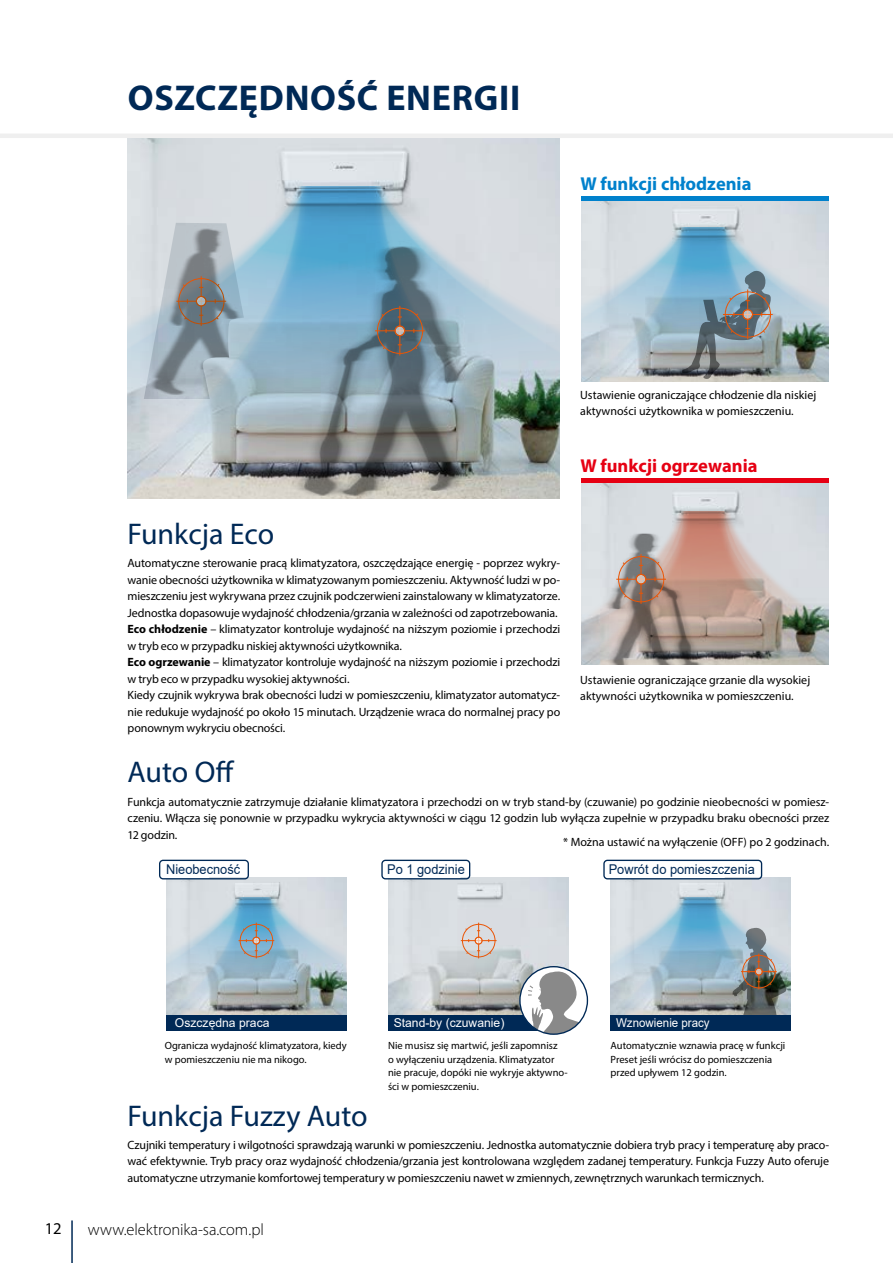
<style>
.page{position:relative;width:893px;height:1263px;background:#fff}
.page>*{position:absolute;margin:0;border:0;box-sizing:border-box;transform-origin:0 0}
.t1{font:700 36px "Myriad Pro";letter-spacing:.02em;color:#002956}
.t2{font:30px "Myriad Pro";color:#002956}
.t3{font:700 18.75px "Myriad Pro";color:#0081cc}
.t4{font:700 18.75px "Myriad Pro";color:#e60013}
.t5{font:300 16.5px "Myriad Pro";letter-spacing:-.005em;color:#000}
.t6{font:16.5px "Myriad Pro";color:#000}
.t7{font:13.5px "Arial";color:#002956;scale:.95 1}
.t8{font:12.15px "Arial";color:#fff}
.t9{font:12.15px "Arial";color:#fff;scale:.95 1}
.t10{font:12px/16.5px "Myriad Pro";letter-spacing:-.01em;color:#000}
.t11{font:10.5px/13.5px "Myriad Pro";color:#000}
.s1{font-weight:700}
</style>
<div class="page">
<img style="left:128px;top:138px;width:432px;height:49px">
<img style="left:128px;top:187px;width:432px;height:312px">
<div style="left:377px;top:308px;width:46px;height:46px;border:1px solid #ea5504;border-radius:50%"></div>
<hr style="left:399px;top:306px;width:1px;height:49px;background:#ea5504">
<hr style="left:375px;top:330px;width:50px;height:1px;background:#ea5504">
<svg style="left:395px;top:326px;width:10px;height:10px"></svg>
<div style="left:395px;top:325px;width:10px;height:11px;border:1px solid #ea5504;border-radius:50%"></div>
<img style="left:581px;top:482px;width:248px;height:183px">
<img style="left:581px;top:200px;width:248px;height:27px">
<hr style="left:581px;top:196px;width:248px;height:4px;background:#0081cc">
<hr style="left:581px;top:478px;width:248px;height:4px;background:#e60013">
<img style="left:581px;top:227px;width:248px;height:154px">
<hr style="left:723px;top:314px;width:50px;height:1px;background:#ea5506">
<svg style="left:682px;top:271px;width:89px;height:108px"></svg>
<img style="left:581px;top:511px;width:248px;height:153px">
<div style="left:618px;top:556px;width:46px;height:46px;border:1px solid #ea5506;border-radius:50%"></div>
<hr style="left:640px;top:554px;width:1px;height:50px;background:#ea5506">
<hr style="left:616px;top:579px;width:50px;height:1px;background:#ea5506">
<svg style="left:636px;top:574px;width:10px;height:10px"></svg>
<div style="left:636px;top:574px;width:10px;height:10px;border:1px solid #ea5506;border-radius:50%"></div>
<img style="left:388px;top:878px;width:180px;height:137px">
<img style="left:611px;top:878px;width:180px;height:137px">
<img style="left:166px;top:878px;width:180px;height:137px">
<div style="left:159px;top:860px;width:90px;height:19px;border:1px solid #002956;border-radius:3px"></div>
<div style="left:381px;top:860px;width:89px;height:19px;border:1px solid #002956;border-radius:3px"></div>
<div style="left:166px;top:1015px;width:180px;height:16px;background:#002956"></div>
<div style="left:388px;top:1015px;width:180px;height:16px;background:#002956"></div>
<div style="left:462px;top:924px;width:33px;height:33px;border:1px solid #ea5506;border-radius:50%"></div>
<hr style="left:478px;top:923px;width:1px;height:35px;background:#ea5506">
<hr style="left:461px;top:940px;width:36px;height:1px;background:#ea5506">
<div style="left:475px;top:937px;width:7px;height:7px;border:1px solid #ea5506;border-radius:50%"></div>
<svg style="left:520px;top:967px;width:67px;height:67px"></svg>
<div style="left:519px;top:966px;width:69px;height:69px;border:1px solid #002956;border-radius:50%"></div>
<svg style="left:527px;top:969px;width:55px;height:65px"></svg>
<div style="left:611px;top:1015px;width:180px;height:16px;background:#002956"></div>
<div style="left:603px;top:860px;width:159px;height:19px;border:1px solid #002956;border-radius:3px"></div>
<img style="left:166px;top:897px;width:180px;height:112px">
<img style="left:611px;top:897px;width:180px;height:112px">
<div style="left:240px;top:924px;width:33px;height:33px;border:1px solid #ea5506;border-radius:50%"></div>
<hr style="left:256px;top:923px;width:1px;height:35px;background:#ea5506">
<hr style="left:239px;top:940px;width:35px;height:1px;background:#ea5506">
<svg style="left:253px;top:937px;width:7px;height:7px"></svg>
<div style="left:252px;top:937px;width:8px;height:7px;border:1px solid #ea5506;border-radius:50%"></div>
<img style="left:733px;top:928px;width:53px;height:87px">
<hr style="left:71px;top:1220px;width:2px;height:43px;background:#002956">
<hr style="left:892px;top:1220px;width:1px;height:43px;background:#002956">
<hr style="left:0;top:134px;width:893px;height:4px;background:#efefef">
<h1 class="t1" style="left:128px;top:74px;width:394px">OSZCZĘDNOŚĆ ENERGII</h1>
<h3 class="t3" style="left:580px;top:172px;width:173px">W funkcji chłodzenia</h3>
<p class="t10" style="left:580px;top:386px;width:238px">Ustawienie ograniczające chłodzenie dla niskiej aktywności użytkownika w pomieszczeniu.</p>
<h2 class="t2" style="left:128px;top:515px;width:148px">Funkcja Eco</h2>
<p class="t10" style="left:128px;top:555px;width:434px">Automatyczne sterowanie pracą klimatyzatora, oszczędzające energię - poprzez wykry&shy;wanie obecności użytkownika w klimatyzowanym pomieszczeniu. Aktywność ludzi w po&shy;mieszczeniu jest wykrywana przez czujnik podczerwieni zainstalowany w klimatyzatorze.<br>Jednostka dopasowuje wydajność chłodzenia/grzania w zależności od zapotrzebowania.<br><span class="s1">Eco chłodzenie</span> – klimatyzator kontroluje wydajność na niższym poziomie i przechodzi w tryb eco w przypadku niskiej aktywności użytkownika.<br><span class="s1">Eco ogrzewanie</span> – klimatyzator kontroluje wydajność na niższym poziomie i przechodzi w tryb eco w przypadku wysokiej aktywności.<br>Kiedy czujnik wykrywa brak obecności ludzi w pomieszczeniu, klimatyzator automatycz&shy;nie redukuje wydajność po około 15 minutach. Urządzenie wraca do normalnej pracy po ponownym wykryciu obecności.</p>
<h2 class="t2" style="left:128px;top:753px;width:108px">Auto Off</h2>
<h3 class="t4" style="left:580px;top:454px;width:179px">W funkcji ogrzewania</h3>
<p class="t10" style="left:580px;top:671px;width:231px">Ustawienie ograniczające grzanie dla wysokiej aktywności użytkownika w pomieszczeniu.</p>
<p class="t10" style="left:128px;top:793px;width:703px;text-align:justify">Funkcja automatycznie zatrzymuje działanie klimatyzatora i przechodzi on w tryb stand-by (czuwanie) po godzinie nieobecności w pomiesz&shy;czeniu. Włącza się ponownie w przypadku wykrycia aktywności w ciągu 12 godzin lub wyłącza zupełnie w przypadku braku obecności przez 12 godzin.</p>
<p class="t10" style="left:563px;top:833px;width:268px">* Można ustawić na wyłączenie (OFF) po 2 godzinach.</p>
<p class="t7" style="left:166px;top:860px;width:80px">Nieobecność</p>
<p class="t7" style="left:387px;top:860px;width:83px">Po 1 godzinie</p>
<p class="t7" style="left:609px;top:860px;width:155px">Powrót do pomieszczenia</p>
<h3 class="t6" style="left:45px;top:1218px;width:18px">12</h3>
<p class="t8" style="left:175px;top:1014px;width:96px">Oszczędna praca</p>
<p class="t8" style="left:394px;top:1014px;width:112px">Stand-by (czuwanie)</p>
<p class="t9" style="left:616px;top:1014px;width:100px">Wznowienie pracy</p>
<p class="t11" style="left:165px;top:1039px;width:183px">Ogranicza wydajność klimatyzatora, kiedy w pomieszczeniu nie ma nikogo.</p>
<p class="t11" style="left:388px;top:1039px;width:181px">Nie musisz się martwić, jeśli zapomnisz<br>o wyłączeniu urządzenia. Klimatyzator nie pracuje, dopóki nie wykryje aktywno&shy;ści w pomieszczeniu.</p>
<p class="t11" style="left:611px;top:1039px;width:176px">Automatycznie wznawia pracę w funkcji<br>Preset jeśli wrócisz do pomieszczenia przed upływem 12 godzin.</p>
<h2 class="t2" style="left:128px;top:1097px;width:242px">Funkcja Fuzzy Auto</h2>
<p class="t10" style="left:128px;top:1136px;width:703px;text-align:justify">Czujniki temperatury i wilgotności sprawdzają warunki w pomieszczeniu. Jednostka automatycznie dobiera tryb pracy i temperaturę aby praco&shy;wać efektywnie. Tryb pracy oraz wydajność chłodzenia/grzania jest kontrolowana względem zadanej temperatury. Funkcja Fuzzy Auto oferuje automatyczne utrzymanie komfortowej temperatury w pomieszczeniu nawet w zmiennych, zewnętrznych warunkach termicznych.</p>
<h3 class="t5" style="left:88px;top:1219px;width:178px">www.elektronika-sa.com.pl</h3>
</div>
